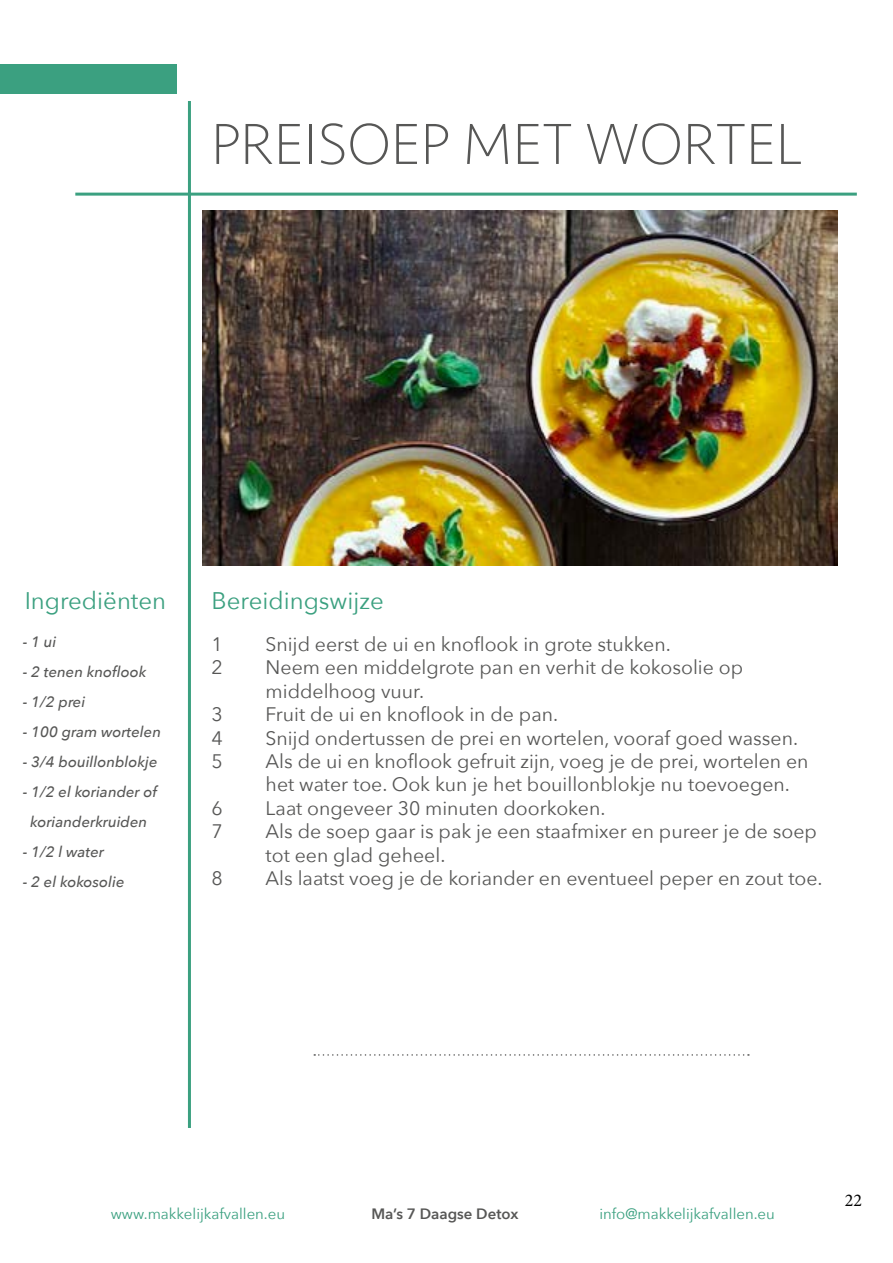
<style>
.page{position:relative;width:893px;height:1263px;background:#fff}
.page>*{position:absolute;margin:0;border:0;box-sizing:border-box;transform-origin:0 0}
.t1{font:200 60px "Seravek";color:#575756}
.t2{font:24px "Avenir Next";color:#3ba080}
.t3{font:19.5px/23.4px "Avenir Next";color:#575756}
.t4{font:18px "Minion Pro";color:#000}
.t5{font:italic 500 15px/30px "Avenir Next";color:#575756;text-align:center}
.t6{font:15px "Avenir Next";color:#3ba080}
.t7{font:600 15px "Avenir Next";color:#575756}
</style>
<div class="page">
<hr style="left:188px;top:101px;width:3px;height:1027px;background:#3ba080">
<hr style="left:75px;top:193px;width:782px;height:3px;background:#3ba080">
<div style="left:0;top:64px;width:176px;height:30px;background:#3ba080"></div>
<svg style="left:314px;top:1054px;width:435px;height:2px"></svg>
<img style="left:202px;top:211px;width:636px;height:355px">
<h1 class="t1" style="left:211px;top:108px;width:593px">PREISOEP MET WORTEL</h1>
<p class="t2" style="left:25px;top:580px;width:143px">Ingrediënten</p>
<p class="t2" style="left:212px;top:580px;width:174px">Bereidingswijze</p>
<p class="t5" style="left:23px;top:626px;width:35px">- 1 ui</p>
<p class="t5" style="left:23px;top:656px;width:125px">- 2 tenen knoflook</p>
<p class="t5" style="left:23px;top:686px;width:64px">- 1/2 prei</p>
<p class="t5" style="left:23px;top:716px;width:140px">- 100 gram wortelen</p>
<p class="t5" style="left:23px;top:746px;width:136px">- 3/4 bouillonblokje</p>
<p class="t5" style="left:23px;top:776px;width:136px">- 1/2 el koriander of korianderkruiden</p>
<p class="t5" style="left:23px;top:836px;width:83px">- 1/2 l water</p>
<p class="t5" style="left:23px;top:866px;width:103px">- 2 el kokosolie</p>
<p class="t3" style="left:212px;top:632px;width:13px">1</p>
<p class="t3" style="left:266px;top:632px;width:407px">Snijd eerst de ui en knoflook in grote stukken.</p>
<p class="t3" style="left:212px;top:655px;width:13px">2</p>
<p class="t3" style="left:266px;top:655px;width:479px">Neem een middelgrote pan en verhit de kokosolie op middelhoog vuur.</p>
<p class="t3" style="left:212px;top:702px;width:13px">3</p>
<p class="t3" style="left:266px;top:702px;width:294px">Fruit de ui en knoflook in de pan.</p>
<p class="t3" style="left:212px;top:725px;width:13px">4</p>
<p class="t3" style="left:266px;top:725px;width:534px">Snijd ondertussen de prei en wortelen, vooraf goed wassen.</p>
<p class="t3" style="left:212px;top:749px;width:13px">5</p>
<p class="t3" style="left:266px;top:749px;width:544px">Als de ui en knoflook gefruit zijn, voeg je de prei, wortelen en het water toe. Ook kun je het bouillonblokje nu toevoegen.</p>
<p class="t3" style="left:212px;top:795px;width:13px">6</p>
<p class="t3" style="left:266px;top:795px;width:341px">Laat ongeveer 30 minuten doorkoken.</p>
<p class="t3" style="left:212px;top:819px;width:13px">7</p>
<p class="t3" style="left:266px;top:819px;width:553px">Als de soep gaar is pak je een staafmixer en pureer je de soep tot een glad geheel.</p>
<p class="t3" style="left:212px;top:866px;width:13px">8</p>
<p class="t3" style="left:266px;top:866px;width:558px">Als laatst voeg je de koriander en eventueel peper en zout toe.</p>
<p class="t6" style="left:111px;top:1201px;width:176px">www.makkelijkafvallen.eu</p>
<p class="t7" style="left:371px;top:1201px;width:149px">Ma’s 7 Daagse Detox</p>
<p class="t6" style="left:599px;top:1201px;width:177px">info@makkelijkafvallen.eu</p>
<p class="t4" style="left:845px;top:1188px;width:19px">22</p>
</div>
